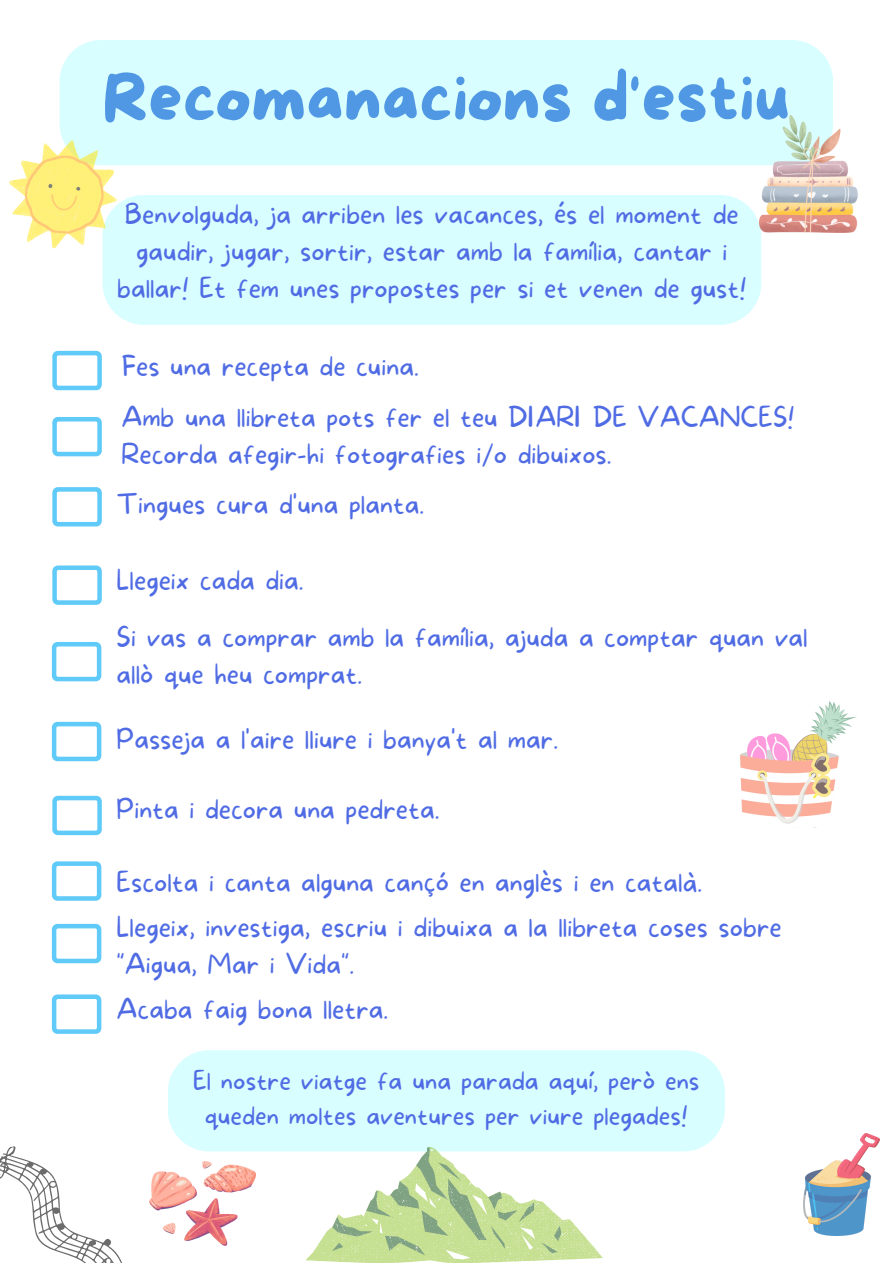
<style>
.page{position:relative;width:893px;height:1264px;background:#fff}
.page>*{position:absolute;margin:0;border:0;box-sizing:border-box;transform-origin:0 0}
.t1{font:67.5px "More Sugar";color:#5098e4}
.t2{font:100 27px/37px "More Sugar";color:#506ce4}
.t3{font:100 25.5px/34.8px "More Sugar";color:#506ce4;text-align:center}
</style>
<div class="page">
<div style="left:60px;top:40px;width:772px;height:125px;background:#d9feff"></div>
<div style="left:168px;top:1050px;width:556px;height:101px;background:#d9feff"></div>
<img style="left:150px;top:1161px;width:106px;height:84px">
<div style="left:102px;top:195px;width:659px;height:129px;background:#d9feff"></div>
<img style="left:803px;top:1133px;width:76px;height:102px">
<img style="left:10px;top:140px;width:106px;height:108px">
<svg style="left:305px;top:1146px;width:299px;height:116px"></svg>
<svg style="left:0;top:1146px;width:122px;height:116px"></svg>
<img style="left:759px;top:116px;width:98px;height:117px">
<img style="left:740px;top:702px;width:116px;height:122px">
<svg style="left:52px;top:417px;width:50px;height:39px"></svg>
<svg style="left:52px;top:642px;width:49px;height:39px"></svg>
<svg style="left:52px;top:722px;width:49px;height:39px"></svg>
<svg style="left:52px;top:795px;width:50px;height:40px"></svg>
<svg style="left:52px;top:565px;width:50px;height:40px"></svg>
<svg style="left:52px;top:487px;width:50px;height:39px"></svg>
<svg style="left:52px;top:861px;width:49px;height:39px"></svg>
<svg style="left:52px;top:923px;width:49px;height:40px"></svg>
<svg style="left:52px;top:351px;width:50px;height:39px"></svg>
<svg style="left:52px;top:994px;width:49px;height:39px"></svg>
<p class="t1" style="left:102px;top:61px;width:689px">Recomanacions d'estiu</p>
<p class="t2" style="left:117px;top:197px;width:631px;text-align:center">Benvolguda, ja arriben les vacances, és el moment de gaudir, jugar, sortir, estar amb la família, cantar i ballar! Et fem unes propostes per si et venen de gust!</p>
<p class="t2" style="left:121px;top:349px;width:299px">Fes una recepta de cuina.</p>
<p class="t2" style="left:121px;top:399px;width:674px">Amb una llibreta pots fer el teu DIARI DE VACANCES!<br>Recorda afegir-hi fotografies i/o dibuixos.</p>
<p class="t2" style="left:117px;top:487px;width:309px">Tingues cura d'una planta.</p>
<p class="t2" style="left:117px;top:563px;width:189px">Llegeix cada dia.</p>
<p class="t2" style="left:117px;top:619px;width:692px">Si vas a comprar amb la família, ajuda a comptar quan val allò que heu comprat.</p>
<p class="t2" style="left:117px;top:721px;width:443px">Passeja a l'aire lliure i banya't al mar.</p>
<p class="t2" style="left:117px;top:791px;width:324px">Pinta i decora una pedreta.</p>
<p class="t2" style="left:117px;top:864px;width:587px">Escolta i canta alguna cançó en anglès i en català.</p>
<p class="t2" style="left:117px;top:910px;width:666px">Llegeix, investiga, escriu i dibuixa a la llibreta coses sobre</p>
<p class="t2" style="left:117px;top:947px;width:239px">"Aigua, Mar i Vida".</p>
<p class="t2" style="left:117px;top:992px;width:273px">Acaba faig bona lletra.</p>
<p class="t3" style="left:193px;top:1064px;width:508px">El nostre viatge fa una parada aquí, però ens queden moltes aventures per viure plegades!</p>
</div>
